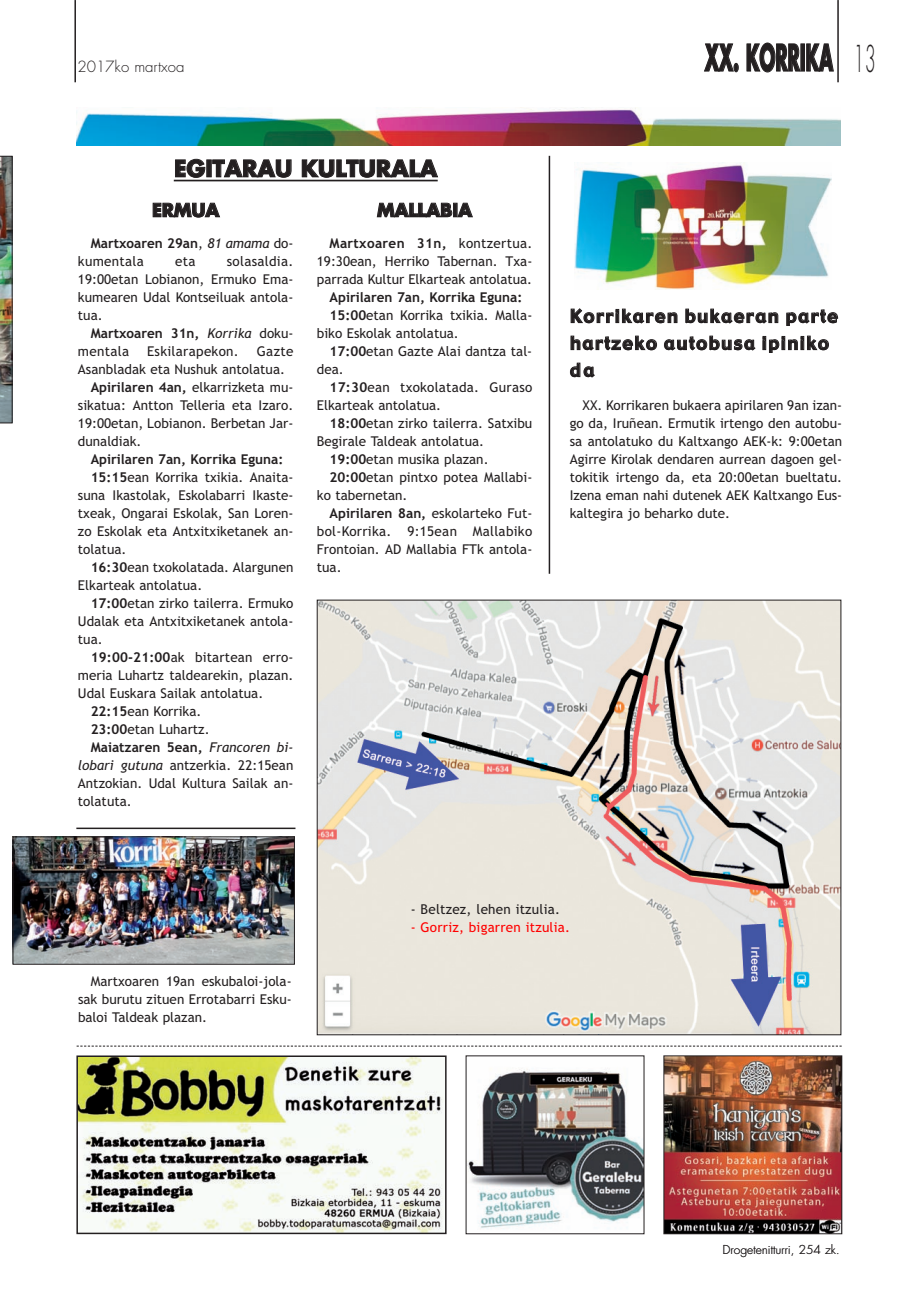
<style>
.page{position:relative;width:919px;height:1289px;background:#fff}
.page>*{position:absolute;margin:0;border:0;box-sizing:border-box;transform-origin:0 0}
.t1{font:700 36px "Futura";letter-spacing:-.005em;color:#231f20;scale:.5 1}
.t2{font:700 22.5px "Futura";color:#231f20}
.t3{font:18px/27px "Gadget";letter-spacing:.085em;color:#231f20}
.t4{font:700 18px "Futura";letter-spacing:-.005em;color:#231f20}
.t5{font:300 15px "Futura";color:#231f20}
.t6{font:13.5px/18px "Trebuchet MS";color:#231f20;text-align:justify}
.t7{font:700 13.5px/18px "Trebuchet MS";color:#231f20}
.t8{font:13.5px "Trebuchet MS";letter-spacing:.02em;color:#231f20}
.t9{font:13.5px "Trebuchet MS";letter-spacing:.015em;color:#f00}
.t10{font:300 12px "Futura";color:#231f20}
.s1{font-weight:400}
.s2{font-weight:400;font-style:italic}
.s3{font-weight:700}
.s4{font-style:italic}
.s5{font-weight:300}
</style>
<div class="page">
<hr style="left:74px;top:1px;width:2px;height:81px;background:#231f20">
<hr style="left:837px;top:1px;width:1px;height:81px;background:#231f20">
<img style="left:0;top:156px;width:13px;height:267px">
<svg style="left:77px;top:1045px;width:764px;height:1px"></svg>
<img style="left:79px;top:1058px;width:364px;height:173px">
<div style="left:76px;top:1055px;width:370px;height:179px;border:2px solid #231f20"></div>
<img style="left:467px;top:1068px;width:175px;height:161px">
<img style="left:665px;top:1057px;width:175px;height:175px">
<div style="left:663px;top:1055px;width:179px;height:179px;border:1px solid #231f20"></div>
<hr style="left:174px;top:180px;width:263px;height:1px;background:#231f20">
<img style="left:319px;top:601px;width:520px;height:432px">
<img style="left:77px;top:107px;width:763px;height:38px">
<img style="left:15px;top:838px;width:278px;height:124px">
<div style="left:13px;top:836px;width:282px;height:128px;border:1px solid #231f20"></div>
<hr style="left:548px;top:156px;width:2px;height:417px;background:#231f20">
<img style="left:575px;top:162px;width:256px;height:127px">
<hr style="left:76px;top:827px;width:219px;height:2px;background:#231f20">
<p class="t5" style="left:77px;top:59px;width:109px">2017ko martxoa</p>
<h2 class="t2" style="left:174px;top:158px;width:265px">EGITARAU KULTURALA</h2>
<h3 class="t4" style="left:152px;top:202px;width:69px">ERMUA</h3>
<p class="t7" style="left:78px;top:235px;width:217px;text-indent:13px">Martxoaren 29an<span class="s1">,</span> <span class="s2">81 amama</span> <span class="s1">do&shy;kumentala</span></p>
<p class="t6" style="left:78px;top:253px;width:217px;text-indent:149px">solasaldia.<br>19:00etan Lobianon, Ermuko Ema&shy;kumearen Udal Kontseiluak antola&shy;tua.</p>
<p class="t7" style="left:78px;top:325px;width:217px;text-indent:13px">Martxoaren 31n, <span class="s2">Korrika</span> <span class="s1">doku&shy;mentala</span></p>
<p class="t6" style="left:175px;top:253px;width:22px">eta</p>
<p class="t8" style="left:147px;top:345px;width:93px">Eskilarapekon.</p>
<p class="t6" style="left:257px;top:343px;width:38px">Gazte</p>
<p class="t6" style="left:78px;top:361px;width:208px">Asanbladak eta Nushuk antolatua.</p>
<p class="t6" style="left:91px;top:379px;width:204px"><span class="s3">Apirilaren 4an,</span> elkarrizketa mu-</p>
<p class="t6" style="left:78px;top:397px;width:217px">sikatua: Antton Telleria eta Izaro.</p>
<p class="t6" style="left:78px;top:415px;width:217px">19:00etan, Lobianon. Berbetan Jar-</p>
<p class="t6" style="left:78px;top:433px;width:65px">dunaldiak.</p>
<p class="t7" style="left:91px;top:451px;width:194px">Apirilaren 7an, Korrika Eguna:</p>
<p class="t6" style="left:91px;top:469px;width:204px"><span class="s3">15:15</span>ean Korrika txikia. Anaita-</p>
<p class="t6" style="left:78px;top:487px;width:217px">suna Ikastolak, Eskolabarri Ikaste-</p>
<p class="t6" style="left:78px;top:505px;width:217px">txeak, Ongarai Eskolak, San Loren-</p>
<p class="t6" style="left:78px;top:523px;width:217px">zo Eskolak eta Antxitxiketanek an-</p>
<p class="t6" style="left:78px;top:541px;width:50px">tolatua.</p>
<p class="t6" style="left:91px;top:559px;width:204px"><span class="s3">16:30</span>ean txokolatada. Alargunen</p>
<p class="t6" style="left:78px;top:577px;width:126px">Elkarteak antolatua.</p>
<p class="t6" style="left:91px;top:595px;width:204px"><span class="s3">17:00</span>etan zirko tailerra. Ermuko</p>
<p class="t6" style="left:78px;top:613px;width:217px">Udalak eta Antxitxiketanek antola-</p>
<p class="t6" style="left:78px;top:631px;width:26px">tua.</p>
<p class="t6" style="left:91px;top:649px;width:204px"><span class="s3">19:00-21:00</span>ak bitartean erro-</p>
<p class="t6" style="left:78px;top:667px;width:217px">meria Luhartz taldearekin, plazan.</p>
<p class="t6" style="left:78px;top:685px;width:187px">Udal Euskara Sailak antolatua.</p>
<p class="t6" style="left:91px;top:703px;width:112px"><span class="s3">22:15</span>ean Korrika.</p>
<p class="t6" style="left:91px;top:721px;width:120px"><span class="s3">23:00</span>etan Luhartz.</p>
<p class="t7" style="left:91px;top:739px;width:204px">Maiatzaren 5ean, <span class="s2">Francoren bi-</span></p>
<p class="t6" style="left:78px;top:757px;width:217px"><span class="s4">lobari gutuna</span> antzerkia. 22:15ean</p>
<p class="t6" style="left:78px;top:775px;width:217px">Antzokian. Udal Kultura Sailak an-</p>
<p class="t6" style="left:78px;top:793px;width:55px">tolatuta.</p>
<h3 class="t4" style="left:377px;top:202px;width:97px">MALLABIA</h3>
<p class="t6" style="left:317px;top:235px;width:217px;text-indent:13px"><span class="s3">Martxoaren 31n,</span> kontzertua.<br>19:30ean, Herriko Tabernan. Txa&shy;parrada Kultur Elkarteak antolatua.</p>
<p class="t7" style="left:329px;top:289px;width:194px">Apirilaren 7an, Korrika Eguna:</p>
<p class="t6" style="left:329px;top:307px;width:204px"><span class="s3">15:00</span>etan Korrika txikia. Malla-</p>
<p class="t6" style="left:317px;top:325px;width:143px">biko Eskolak antolatua.</p>
<p class="t6" style="left:329px;top:343px;width:204px"><span class="s3">17:00</span>etan Gazte Alai dantza tal-</p>
<p class="t6" style="left:317px;top:361px;width:28px">dea.</p>
<p class="t6" style="left:329px;top:379px;width:204px"><span class="s3">17:30</span>ean txokolatada. Guraso</p>
<p class="t6" style="left:317px;top:397px;width:126px">Elkarteak antolatua.</p>
<p class="t6" style="left:329px;top:415px;width:204px"><span class="s3">18:00</span>etan zirko tailerra. Satxibu</p>
<p class="t6" style="left:317px;top:433px;width:169px">Begirale Taldeak antolatua.</p>
<p class="t6" style="left:329px;top:451px;width:160px"><span class="s3">19:00</span>etan musika plazan.</p>
<p class="t6" style="left:329px;top:469px;width:204px"><span class="s3">20:00</span>etan pintxo potea Mallabi-</p>
<p class="t6" style="left:317px;top:487px;width:92px">ko tabernetan.</p>
<p class="t6" style="left:329px;top:505px;width:204px"><span class="s3">Apirilaren 8an,</span> eskolarteko Fut-</p>
<p class="t8" style="left:317px;top:525px;width:217px">bol-Korrika. 9:15ean Mallabiko</p>
<p class="t6" style="left:317px;top:541px;width:217px">Frontoian. AD Mallabia FTk antola-</p>
<p class="t6" style="left:317px;top:559px;width:26px">tua.</p>
<h1 class="t1" style="left:704px;top:41px;width:343px">XX. KORRIKA <span class="s5">13</span></h1>
<h3 class="t3" style="left:570px;top:304px;width:269px">Korrikaren bukaeran parte hartzeko autobusa ipiniko da</h3>
<p class="t6" style="left:569px;top:397px;width:274px;text-indent:13px">XX. Korrikaren bukaera apirilaren 9an izan&shy;go da, Iruñean. Ermutik irtengo den autobu&shy;sa antolatuko du Kaltxango AEK-k: 9:00etan Agirre Kirolak dendaren aurrean dagoen gel&shy;tokitik irtengo da, eta 20:00etan bueltatu.<br>Izena eman nahi dutenek AEK Kaltxango Eus&shy;kaltegira jo beharko dute.</p>
<p class="t6" style="left:78px;top:973px;width:215px;text-indent:13px">Martxoaren 19an eskubaloi-jola&shy;sak burutu zituen Errotabarri Esku&shy;baloi Taldeak plazan.</p>
<p class="t6" style="left:410px;top:901px;width:151px">- Beltzez, lehen itzulia.</p>
<p class="t9" style="left:410px;top:921px;width:161px">- Gorriz, bigarren itzulia.</p>
<p class="t10" style="left:722px;top:1243px;width:118px">Drogetenitturri, 254 zk.</p>
</div>
